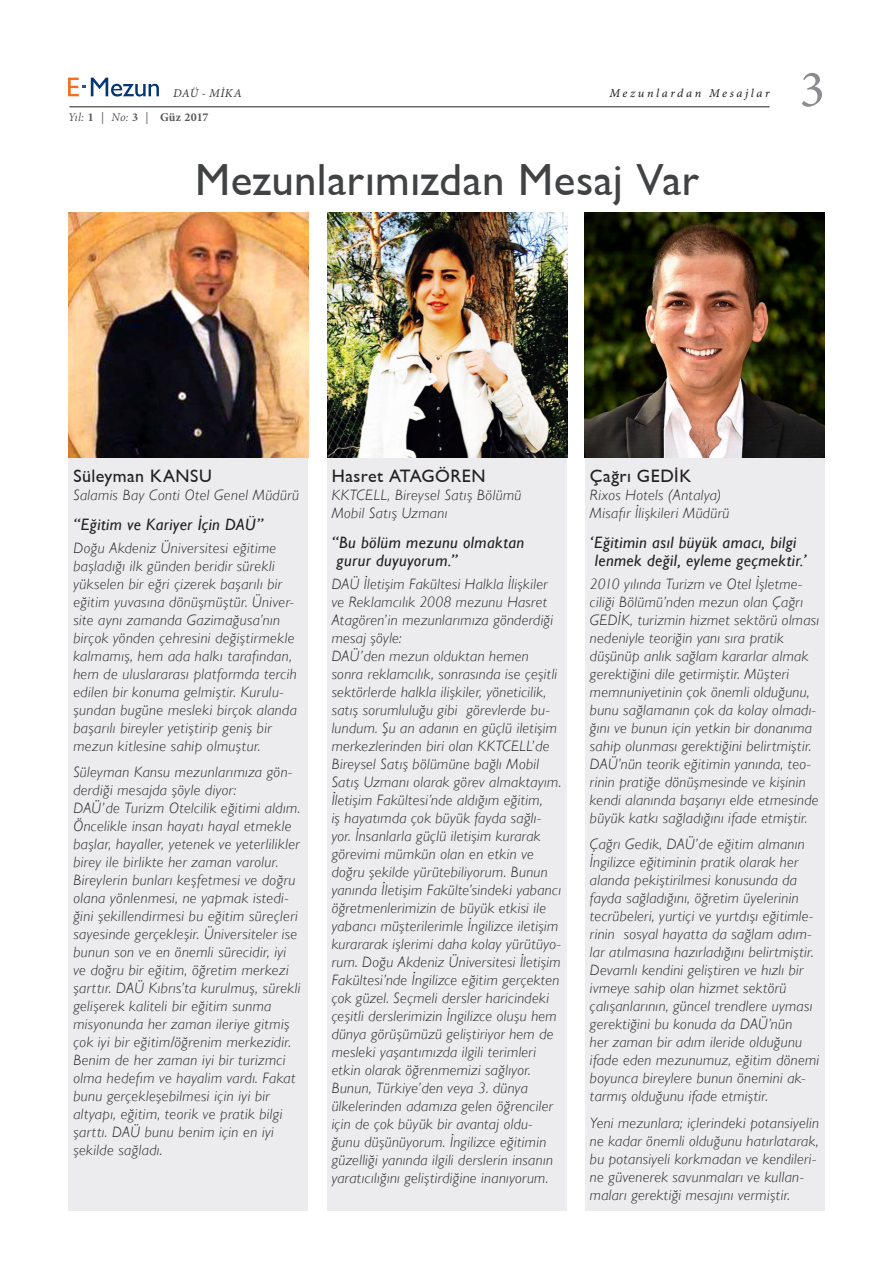
<style>
.page{position:relative;width:893px;height:1263px;background:#fff}
.page>*{position:absolute;margin:0;border:0;box-sizing:border-box;transform-origin:0 0}
.t1{font:52.5px "Minion Pro";color:#8a8c8f}
.t2{font:45px "Gill Sans Mas EMU";letter-spacing:.005em;color:#414243}
.t3{font:18px "Gill Sans Mas EMU";letter-spacing:.025em;color:#231f20}
.t4{font:italic 16.5px/18px "Gill Sans EMU";letter-spacing:.025em;color:#231f20}
.t5{font:italic 15px/18px "Gill Sans Light EMU";letter-spacing:.025em;color:#231f20}
.t6{font:12px "Minion Pro It Capt";letter-spacing:.21em;color:#231f20}
.t7{font:700 12px "Minion Pro";letter-spacing:.01em;color:#57585a}
.t8{font:12px "Minion Pro It Capt";letter-spacing:.035em;color:#3e3e3f}
.s1{font-weight:400;font-style:italic}
.s2{font-weight:400}
</style>
<div class="page">
<svg style="left:68px;top:78px;width:91px;height:19px"></svg>
<hr style="left:70px;top:107px;width:700px;height:1px;background:#231f20">
<div style="left:68px;top:264px;width:240px;height:947px;background:#ececee"></div>
<div style="left:327px;top:264px;width:240px;height:947px;background:#ececee"></div>
<div style="left:585px;top:264px;width:240px;height:947px;background:#ececee"></div>
<img style="left:68px;top:213px;width:240px;height:244px">
<img style="left:327px;top:213px;width:240px;height:244px">
<img style="left:585px;top:213px;width:240px;height:244px">
<p class="t8" style="left:173px;top:85px;width:70px">DAÜ - MİKA</p>
<p class="t7" style="left:68px;top:109px;width:142px"><span class="s1">Yıl:</span> 1 <span class="s2">|</span> <span class="s1">No:</span> 3 <span class="s2">|</span> Güz 2017</p>
<p class="t6" style="left:609px;top:85px;width:162px">Mezunlardan Mesajlar</p>
<p class="t2" style="left:195px;top:154px;width:506px">Mezunlarımızdan Mesaj Var</p>
<p class="t1" style="left:800px;top:54px;width:27px">3</p>
<p class="t3" style="left:73px;top:465px;width:140px">Süleyman KANSU</p>
<p class="t5" style="left:73px;top:485px;width:227px">Salamis Bay Conti Otel Genel Müdürü</p>
<p class="t4" style="left:73px;top:516px;width:191px">“Eğitim ve Kariyer İçin DAÜ”</p>
<p class="t5" style="left:73px;top:538px;width:225px">Doğu Akdeniz Üniversitesi eğitime başladığı ilk günden beridir sürekli yükselen bir eğri çizerek başarılı bir eğitim yuvasına dönüşmüştür. Üniver&shy;site aynı zamanda Gazimağusa’nın birçok yönden çehresini değiştirmekle kalmamış, hem ada halkı tarafından, hem de uluslararası platformda tercih edilen bir konuma gelmiştir. Kurulu&shy;şundan bugüne mesleki birçok alanda başarılı bireyler yetiştirip geniş bir mezun kitlesine sahip olmuştur.</p>
<p class="t5" style="left:73px;top:763px;width:220px">Süleyman Kansu mezunlarımıza gön&shy;derdiği mesajda şöyle diyor:</p>
<p class="t5" style="left:73px;top:799px;width:229px">DAÜ’de Turizm Otelcilik eğitimi aldım.<br>Öncelikle insan hayatı hayal etmekle başlar, hayaller, yetenek ve yeterlilikler birey ile birlikte her zaman varolur.<br>Bireylerin bunları keşfetmesi ve doğru olana yönlenmesi, ne yapmak istedi&shy;ğini şekillendirmesi bu eğitim süreçleri sayesinde gerçekleşir. Üniversiteler ise bunun son ve en önemli sürecidir, iyi ve doğru bir eğitim, öğretim merkezi şarttır. DAÜ Kıbrıs’ta kurulmuş, sürekli gelişerek kaliteli bir eğitim sunma misyonunda her zaman ileriye gitmiş çok iyi bir eğitim/öğrenim merkezidir.<br>Benim de her zaman iyi bir turizmci olma hedefim ve hayalim vardı. Fakat bunu gerçekleşebilmesi için iyi bir altyapı, eğitim, teorik ve pratik bilgi şarttı. DAÜ bunu benim için en iyi şekilde sağladı.</p>
<p class="t3" style="left:332px;top:465px;width:155px">Hasret ATAGÖREN</p>
<p class="t5" style="left:332px;top:485px;width:191px">KKTCELL, Bireysel Satış Bölümü</p>
<p class="t5" style="left:332px;top:503px;width:117px">Mobil Satış Uzmanı</p>
<p class="t4" style="left:332px;top:534px;width:194px">“Bu bölüm mezunu olmaktan gurur duyuyorum.”</p>
<p class="t5" style="left:332px;top:574px;width:223px">DAÜ İletişim Fakültesi Halkla İlişkiler ve Reklamcılık 2008 mezunu Hasret<br>Atagören’in mezunlarımıza gönderdiği mesaj şöyle:</p>
<p class="t5" style="left:332px;top:646px;width:231px">DAÜ’den mezun olduktan hemen sonra reklamcılık, sonrasında ise çeşitli sektörlerde halkla ilişkiler, yöneticilik, satış sorumluluğu gibi görevlerde bu&shy;lundum. Şu an adanın en güçlü iletişim merkezlerinden biri olan KKTCELL’de Bireysel Satış bölümüne bağlı Mobil Satış Uzmanı olarak görev almaktayım.<br>İletişim Fakültesi’nde aldığım eğitim,<br>iş hayatımda çok büyük fayda sağlı&shy;yor. İnsanlarla güçlü iletişim kurarak görevimi mümkün olan en etkin ve doğru şekilde yürütebiliyorum. Bunun yanında İletişim Fakülte’sindeki yabancı öğretmenlerimizin de büyük etkisi ile yabancı müşterilerimle İngilizce iletişim kurararak işlerimi daha kolay yürütüyo&shy;rum. Doğu Akdeniz Üniversitesi İletişim Fakültesi’nde İngilizce eğitim gerçekten çok güzel. Seçmeli dersler haricindeki çeşitli derslerimizin İngilizce oluşu hem dünya görüşümüzü geliştiriyor hem de mesleki yaşantımızda ilgili terimleri etkin olarak öğrenmemizi sağlıyor.<br>Bunun, Türkiye’den veya 3. dünya ülkelerinden adamıza gelen öğrenciler için de çok büyük bir avantaj oldu&shy;ğunu düşünüyorum. İngilizce eğitimin güzelliği yanında ilgili derslerin insanın yaratıcılığını geliştirdiğine inanıyorum.</p>
<p class="t3" style="left:590px;top:465px;width:103px">Çağrı GEDİK</p>
<p class="t5" style="left:590px;top:485px;width:133px">Rixos Hotels (Antalya)</p>
<p class="t5" style="left:590px;top:503px;width:141px">Misafir İlişkileri Müdürü</p>
<p class="t4" style="left:590px;top:534px;width:218px">‘Eğitimin asıl büyük amacı, bilgi lenmek değil, eyleme geçmektir.’</p>
<p class="t5" style="left:590px;top:574px;width:231px">2010 yılında Turizm ve Otel İşletme&shy;ciliği Bölümü’nden mezun olan Çağrı GEDİK, turizmin hizmet sektörü olması nedeniyle teoriğin yanı sıra pratik düşünüp anlık sağlam kararlar almak gerektiğini dile getirmiştir. Müşteri memnuniyetinin çok önemli olduğunu, bunu sağlamanın çok da kolay olmadı&shy;ğını ve bunun için yetkin bir donanıma sahip olunması gerektiğini belirtmiştir.<br>DAÜ’nün teorik eğitimin yanında, teo&shy;rinin pratiğe dönüşmesinde ve kişinin kendi alanında başarıyı elde etmesinde büyük katkı sağladığını ifade etmiştir.</p>
<p class="t5" style="left:590px;top:835px;width:231px">Çağrı Gedik, DAÜ’de eğitim almanın İngilizce eğitiminin pratik olarak her alanda pekiştirilmesi konusunda da fayda sağladığını, öğretim üyelerinin tecrübeleri, yurtiçi ve yurtdışı eğitimle&shy;rinin sosyal hayatta da sağlam adım&shy;lar atılmasına hazırladığını belirtmiştir.<br>Devamlı kendini geliştiren ve hızlı bir ivmeye sahip olan hizmet sektörü çalışanlarının, güncel trendlere uyması gerektiğini bu konuda da DAÜ’nün<br>her zaman bir adım ileride olduğunu ifade eden mezunumuz, eğitim dönemi boyunca bireylere bunun önemini ak&shy;tarmış olduğunu ifade etmiştir.</p>
<p class="t5" style="left:590px;top:1113px;width:230px">Yeni mezunlara; içlerindeki potansiyelin ne kadar önemli olduğunu hatırlatarak, bu potansiyeli korkmadan ve kendileri&shy;ne güvenerek savunmaları ve kullan&shy;maları gerektiği mesajını vermiştir.</p>
</div>
